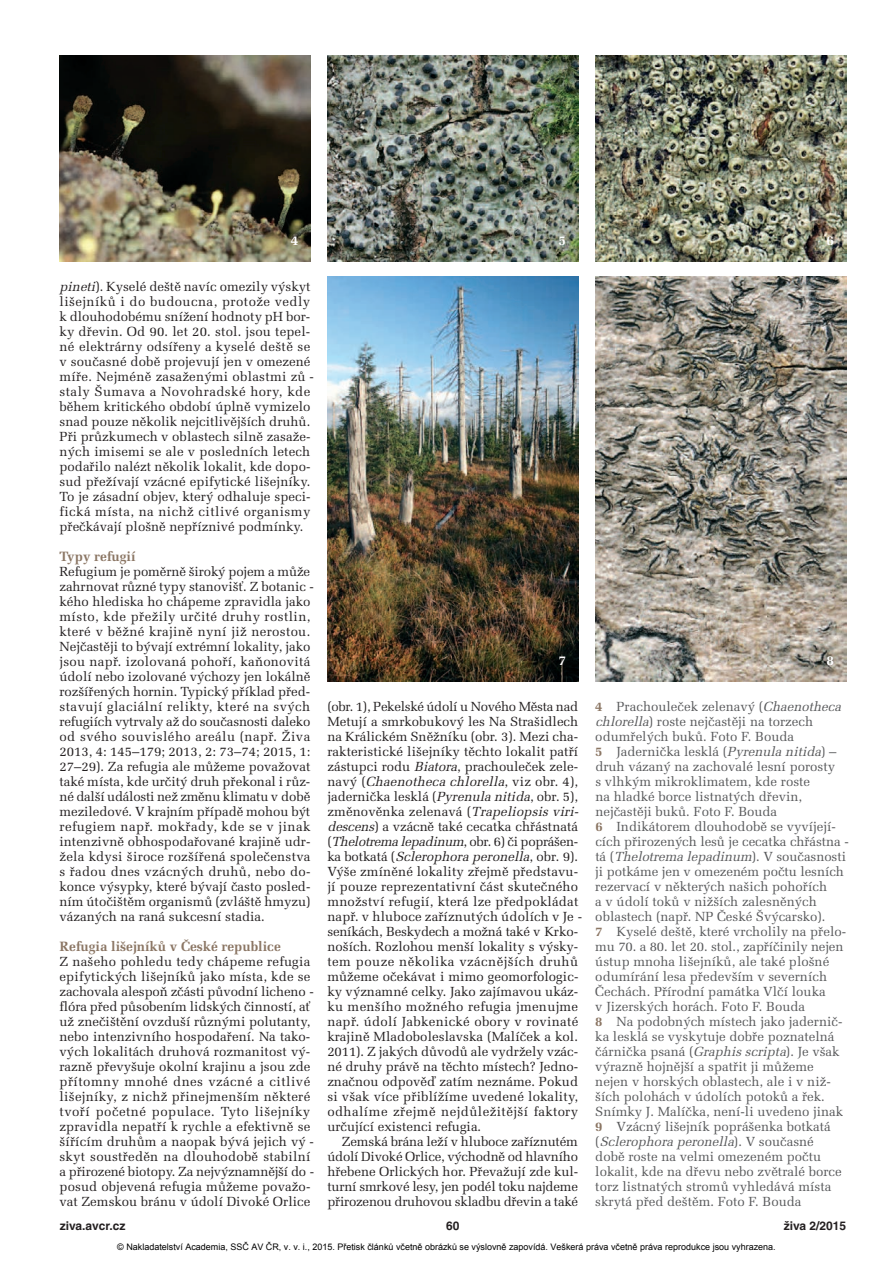
<style>
.page{position:relative;width:893px;height:1263px;background:#fff}
.page>*{position:absolute;margin:0;border:0;box-sizing:border-box;transform-origin:0 0}
.t1{font:700 13.5px "Melior CE";color:#8b7664}
.t2{font:700 13.5px "Melior CE";color:#fff}
.t3{font:13.2px/15px "Melior CE";color:#231f20}
.t4{font:13.2px/15px "Melior CE";color:#57585a}
.t5{font:700 12px "Helvetica CE";color:#231f20}
.t6{font:9px "Arial";color:#000}
.s1{font-style:italic}
.s2{font-weight:700;color:#8b7664}
</style>
<div class="page">
<img style="left:327px;top:276px;width:251px;height:405px">
<img style="left:595px;top:276px;width:251px;height:405px">
<img style="left:60px;top:55px;width:250px;height:206px">
<img style="left:595px;top:55px;width:251px;height:206px">
<img style="left:327px;top:55px;width:251px;height:206px">
<p class="t2" style="left:291px;top:235px;width:9px">4</p>
<p class="t2" style="left:559px;top:235px;width:9px">5</p>
<p class="t2" style="left:826px;top:235px;width:9px">6</p>
<p class="t3" style="left:60px;top:281px;width:256px"><span class="s1">pineti</span>). Kyselé deště navíc omezily výskyt lišejníků i do budoucna, protože vedly k dlouhodobému snížení hodnoty pH bor&shy;ky dřevin. Od 90. let 20. stol. jsou tepel&shy;né elektrárny odsířeny a kyselé deště se v současné době projevují jen v omezené míře. Nejméně zasaženými oblastmi zů - staly Šumava a Novohradské hory, kde během kritického období úplně vymizelo snad pouze několik nejcitlivějších druhů.<br>Při průzkumech v oblastech silně zasaže&shy;ných imisemi se ale v posledních letech podařilo nalézt několik lokalit, kde dopo&shy;sud přežívají vzácné epifytické lišejníky.<br>To je zásadní objev, který odhaluje speci&shy;fická místa, na nichž citlivé organismy přečkávají plošně nepříznivé podmínky.</p>
<p class="t1" style="left:60px;top:552px;width:78px">Typy refugií</p>
<p class="t3" style="left:60px;top:566px;width:256px">Refugium je poměrně široký pojem a může zahrnovat různé typy stanovišť. Z botanic - kého hlediska ho chápeme zpravidla jako místo, kde přežily určité druhy rostlin, které v běžné krajině nyní již nerostou.<br>Nejčastěji to bývají extrémní lokality, jako jsou např. izolovaná pohoří, kaňonovitá údolí nebo izolované výchozy jen lokálně rozšířených hornin. Typický příklad před&shy;stavují glaciální relikty, které na svých refugiích vytrvaly až do současnosti daleko od svého souvislého areálu (např. Živa 2013, 4: 145–179; 2013, 2: 73–74; 2015, 1:<br>27–29). Za refugia ale můžeme považovat také místa, kde určitý druh překonal i růz&shy;né další události než změnu klimatu v době meziledové. V krajním případě mohou být refugiem např. mokřady, kde se v jinak intenzivně obhospodařované krajině udr&shy;žela kdysi široce rozšířená společenstva s řadou dnes vzácných druhů, nebo do - konce výsypky, které bývají často posled&shy;ním útočištěm organismů (zvláště hmyzu) vázaných na raná sukcesní stadia.</p>
<p class="t1" style="left:60px;top:942px;width:223px">Refugia lišejníků v České republice</p>
<p class="t3" style="left:60px;top:956px;width:256px">Z našeho pohledu tedy chápeme refugia epifytických lišejníků jako místa, kde se zachovala alespoň zčásti původní licheno - flóra před působením lidských činností, ať už znečištění ovzduší různými polutanty, nebo intenzivního hospodaření. Na tako&shy;vých lokalitách druhová rozmanitost vý - razně převyšuje okolní krajinu a jsou zde přítomny mnohé dnes vzácné a citlivé lišejníky, z nichž přinejmenším některé tvoří početné populace. Tyto lišejníky zpravidla nepatří k rychle a efektivně se šířícím druhům a naopak bývá jejich vý - skyt soustředěn na dlouhodobě stabilní a přirozené biotopy. Za nejvýznamnější do - posud objevená refugia můžeme považo&shy;vat Zemskou bránu v údolí Divoké Orlice</p>
<p class="t2" style="left:559px;top:656px;width:9px">7</p>
<p class="t2" style="left:826px;top:656px;width:9px">8</p>
<p class="t3" style="left:327px;top:701px;width:256px">(obr. 1), Pekelské údolí u Nového Města nad Metují a smrkobukový les Na Strašidlech na Králickém Sněžníku (obr. 3). Mezi cha&shy;rakteristické lišejníky těchto lokalit patří zástupci rodu <span class="s1">Biatora</span>, prachouleček zele&shy;n a v ý ( <span class="s1">Chaenotheca chlorella</span>, v i z o b r. 4 ) , jadernička lesklá (<span class="s1">Pyrenula nitida</span>, obr. 5), změnověnka zelenavá (<span class="s1">Trapeliopsis viri&shy;descens</span>) a vzácně také cecatka chřástnatá ( <span class="s1">Thelotrema lepadinum</span>, o b r. 6 ) č i p o p r á š e n - k a b o t k a t á ( <span class="s1">Sclerophora peronella</span>, o b r. 9 ) .<br>Výše zmíněné lokality zřejmě představu&shy;jí pouze reprezentativní část skutečného množství refugií, která lze předpokládat např. v hluboce zaříznutých údolích v Je - seníkách, Beskydech a možná také v Krko&shy;noších. Rozlohou menší lokality s výsky&shy;tem pouze několika vzácnějších druhů můžeme očekávat i mimo geomorfologic&shy;ky významné celky. Jako zajímavou ukáz&shy;ku menšího možného refugia jmenujme např. údolí Jabkenické obory v rovinaté krajině Mladoboleslavska (Malíček a kol.<br>2011). Z jakých důvodů ale vydržely vzác&shy;né druhy právě na těchto místech? Jedno&shy;značnou odpověď zatím neznáme. Pokud si však více přiblížíme uvedené lokality, odhalíme zřejmě nejdůležitější faktory určující existenci refugia.</p>
<p class="t3" style="left:327px;top:1136px;width:252px;text-align:justify;text-indent:14px">Zemská brána leží v hluboce zaříznutém údolí Divoké Orlice, východně od hlavního hřebene Orlických hor. Převažují zde kul&shy;turní smrkové lesy, jen podél toku najdeme přirozenou druhovou skladbu dřevin a také</p>
<p class="t4" style="left:595px;top:701px;width:255px"><span class="s2">4</span> Prachouleček zelenavý (<span class="s1">Chaenotheca chlorella</span>) roste nejčastěji na torzech odumřelých buků. Foto F. Bouda<br><span class="s2">5</span> Jadernička lesklá (<span class="s1">Pyrenula nitida</span>) – druh vázaný na zachovalé lesní porosty<br>s vlhkým mikroklimatem, kde roste<br>na hladké borce listnatých dřevin, nejčastěji buků. Foto F. Bouda<br><span class="s2">6</span> Indikátorem dlouhodobě se vyvíjejí&shy;cích přirozených lesů je cecatka chřástna - t á ( <span class="s1">Thelotrema lepadinum</span>) . V s o u č a s n o s t i ji potkáme jen v omezeném počtu lesních rezervací v některých našich pohořích<br>a v údolí toků v nižších zalesněných oblastech (např. NP České Švýcarsko).<br><span class="s2">7</span> Kyselé deště, které vrcholily na přelo&shy;mu 70. a 80. let 20. stol., zapříčinily nejen ústup mnoha lišejníků, ale také plošné odumírání lesa především v severních Čechách. Přírodní památka Vlčí louka<br>v Jizerských horách. Foto F. Bouda<br><span class="s2">8</span> Na podobných místech jako jadernič&shy;ka lesklá se vyskytuje dobře poznatelná čárnička psaná (<span class="s1">Graphis scripta</span>). Je však výrazně hojnější a spatřit ji můžeme nejen v horských oblastech, ale i v niž&shy;ších polohách v údolích potoků a řek.<br>Snímky J. Malíčka, není-li uvedeno jinak <span class="s2">9</span> Vzácný lišejník poprášenka botkatá<br>( <span class="s1">Sclerophora peronella</span>) . V s o u č a s n é<br>době roste na velmi omezeném počtu lokalit, kde na dřevu nebo zvětralé borce torz listnatých stromů vyhledává místa skrytá před deštěm. Foto F. Bouda</p>
<p class="t5" style="left:60px;top:1221px;width:67px">ziva.avcr.cz</p>
<p class="t5" style="left:446px;top:1221px;width:15px">60</p>
<p class="t5" style="left:784px;top:1221px;width:64px">živa 2/2015</p>
<p class="t6" style="left:117px;top:1241px;width:660px">© Nakladatelství Academia, SSČ AV ČR, v. v. i., 2015. Přetisk článků včetně obrázků se výslovně zapovídá. Veškerá práva včetně práva reprodukce jsou vyhrazena.</p>
</div>
